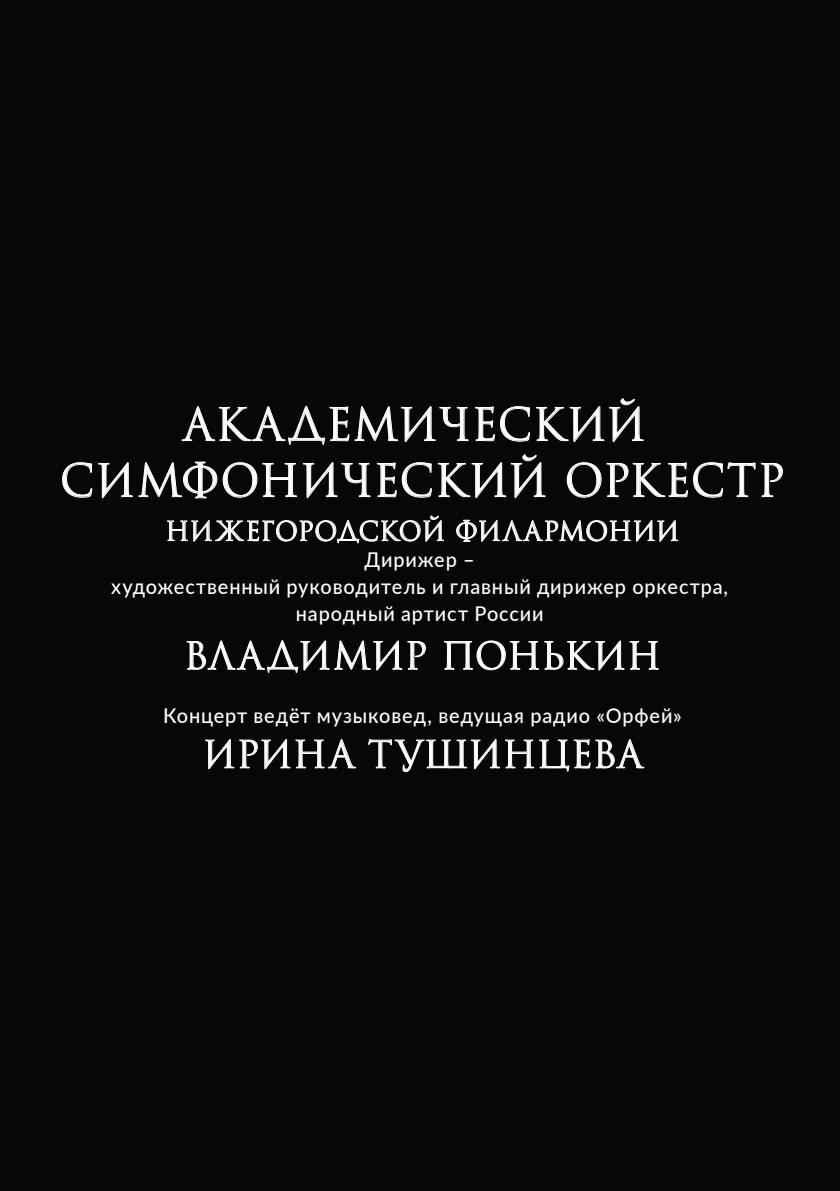
<style>
.page{position:relative;width:840px;height:1191px;background:#fff}
.page>*{position:absolute;margin:0;border:0;box-sizing:border-box;transform-origin:0 0}
.t1{font:43.8px/56px "Romul";letter-spacing:.005em;color:#fff;text-align:center}
.t2{font:36.8px "Romul";letter-spacing:-.005em;color:#fff}
.t3{font:26px "Romul";letter-spacing:-.01em;color:#fff}
.t4{font:500 20.4px/26.8px "Lato";letter-spacing:.045em;color:#fff;text-align:center}
</style>
<div class="page">
<div style="left:0;top:0;width:839px;height:1191px;background:#070707"></div>
<svg style="left:62px;top:398px;width:720px;height:146px"></svg>
<svg style="left:186px;top:640px;width:240px;height:33px"></svg>
<svg style="left:443px;top:640px;width:215px;height:30px"></svg>
<svg style="left:205px;top:739px;width:151px;height:31px"></svg>
<svg style="left:368px;top:739px;width:276px;height:33px"></svg>
<h1 class="t1" style="left:60px;top:397px;width:726px">АКАДЕМИЧЕСКИЙ<br>СИМФОНИЧЕСКИЙ ОРКЕСТР</h1>
<p class="t3" style="left:165px;top:516px;width:516px">Нижегородской филармонии</p>
<p class="t4" style="left:111px;top:545px;width:618px">Дирижер –<br>художественный руководитель и главный дирижер оркестра, народный артист России</p>
<h2 class="t2" style="left:184px;top:634px;width:478px">Владимир ПОНЬКИН</h2>
<p class="t4" style="left:163px;top:701px;width:520px">Концерт ведёт музыковед, ведущая радио «Орфей»</p>
<h2 class="t2" style="left:202px;top:733px;width:441px">Ирина ТУШИНЦЕВА</h2>
</div>
